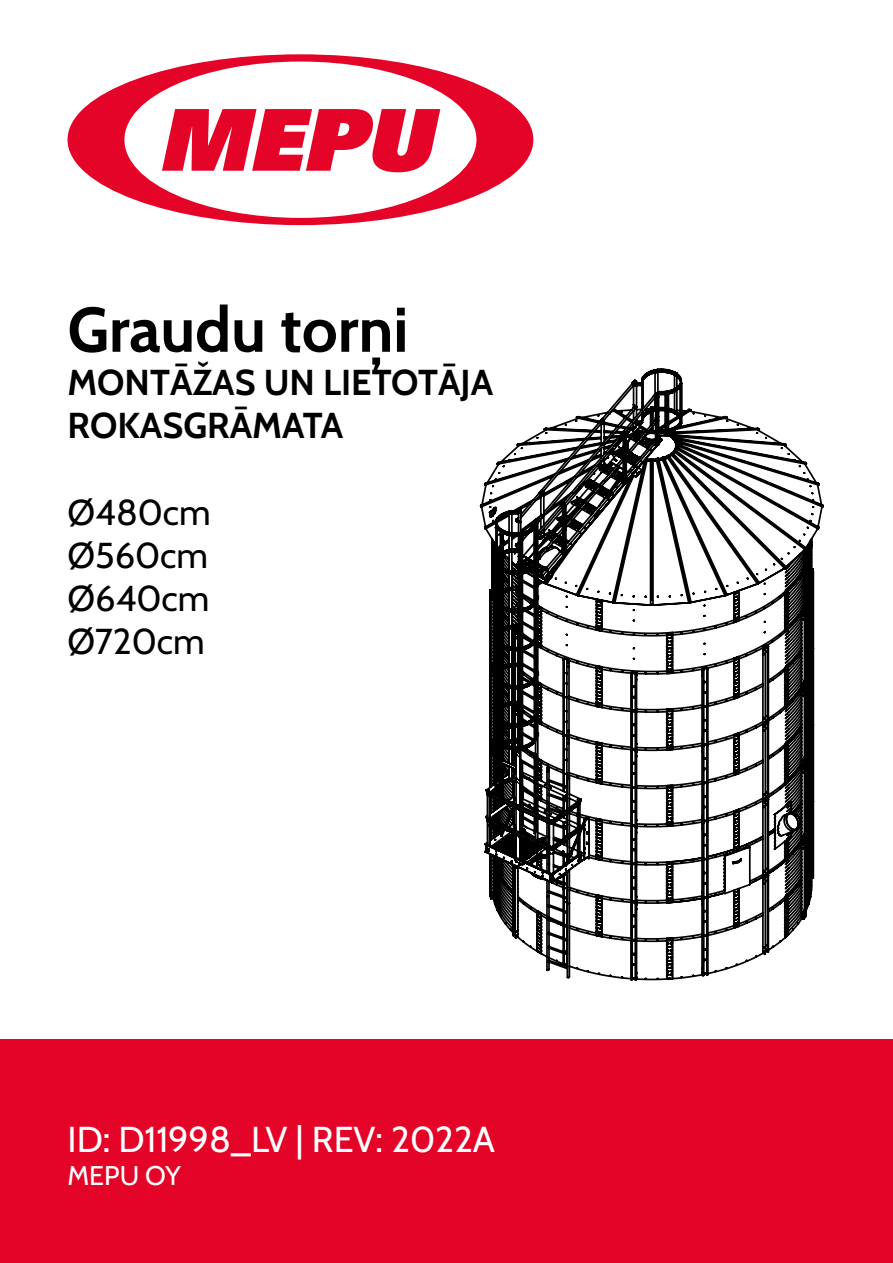
<style>
.page{position:relative;width:893px;height:1263px;background:#fff}
.page>*{position:absolute;margin:0;border:0;box-sizing:border-box;transform-origin:0 0}
.t1{font:700 63px "Cabin";color:#000}
.t2{font:700 36px/43.2px "Cabin";color:#000}
.t3{font:36px/43.2px "Cabin";color:#000;text-align:justify}
.t4{font:36px "Cabin";color:#fff}
.t5{font:27px "Cabin";letter-spacing:-.005em;color:#fff}
</style>
<div class="page">
<div style="left:0;top:1040px;width:893px;height:223px;background:#e40428"></div>
<svg style="left:68px;top:54px;width:465px;height:171px"></svg>
<svg style="left:162px;top:109px;width:278px;height:63px"></svg>
<svg style="left:479px;top:368px;width:345px;height:613px"></svg>
<h1 class="t1" style="left:68px;top:280px;width:342px">Graudu torņi</h1>
<p class="t2" style="left:68px;top:358px;width:427px">MONTĀŽAS UN LIETOTĀJA<br>ROKASGRĀMATA</p>
<p class="t3" style="left:68px;top:488px;width:145px">Ø480cm Ø560cm Ø640cm Ø720cm</p>
<p class="t4" style="left:68px;top:1111px;width:429px">ID: D11998_LV | REV: 2022A</p>
<p class="t5" style="left:68px;top:1154px;width:115px">MEPU OY</p>
</div>
